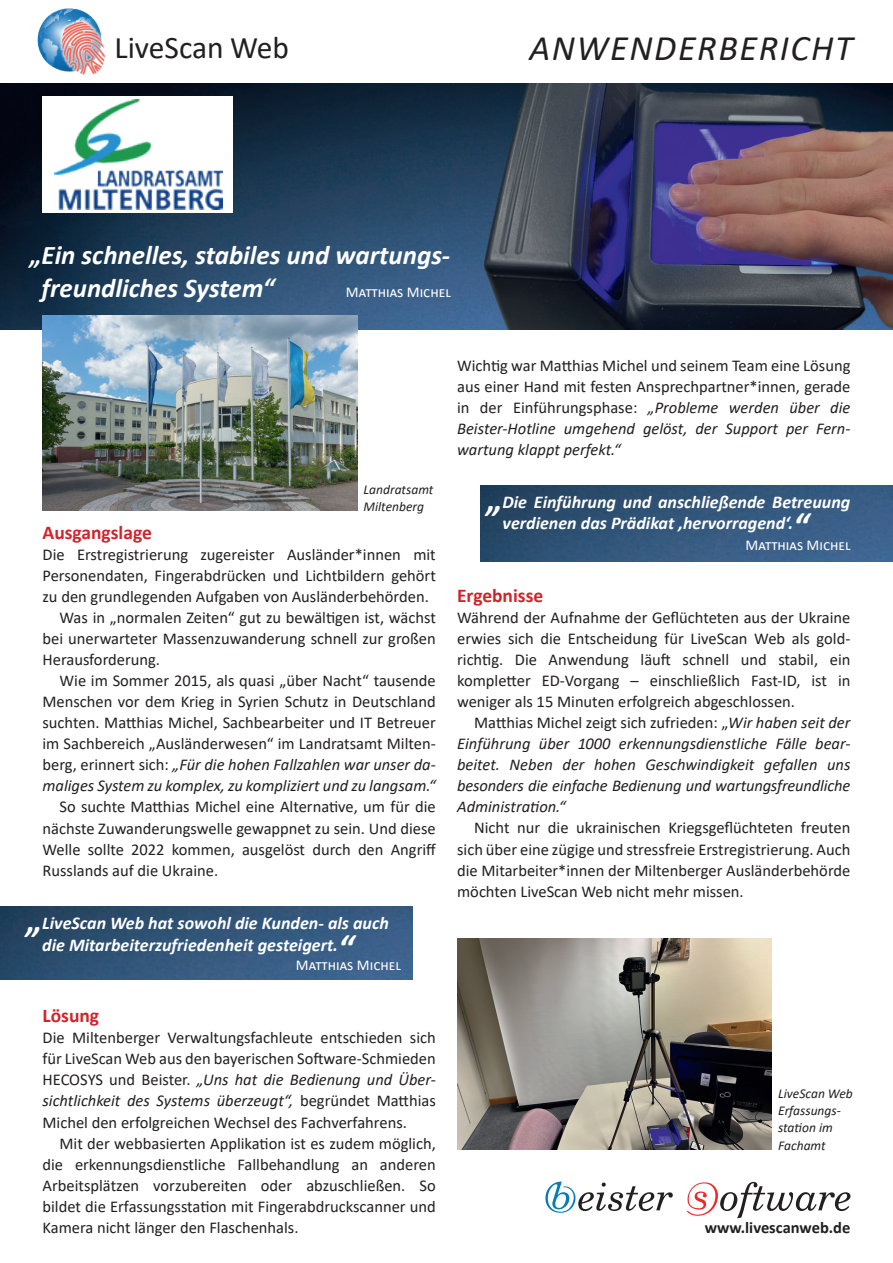
<style>
.page{position:relative;width:893px;height:1263px;background:#fff}
.page>*{position:absolute;margin:0;border:0;box-sizing:border-box;transform-origin:0 0}
.t1{font:italic 36px "Calibri";letter-spacing:.045em;color:#231f20}
.t2{font:31.5px "Calibri";color:#231f20}
.t3{font:italic 700 27px/33px "Calibri";color:#fff}
.t4{font:700 19.5px "Calibri";color:#d1232a}
.t5{font:italic 700 18px/21.3px "Calibri";color:#fff}
.t6{font:16.5px/21px "Calibri";color:#231f20;text-align:justify}
.t7{font:italic 16.5px/21px "Calibri";color:#231f20;text-align:justify}
.t8{font:700 16.5px "Calibri";color:#231f20}
.t9{font:15px "Calibri";color:#fff}
.t10{font:italic 13.5px/17px "Calibri";color:#231f20}
.s1{font-style:normal}
.s2{font-size:36px}
.s3{font-style:italic}
</style>
<div class="page">
<img style="left:37px;top:8px;width:68px;height:67px">
<img style="left:0;top:907px;width:412px;height:72px">
<img style="left:480px;top:485px;width:413px;height:77px">
<img style="left:457px;top:938px;width:315px;height:211px">
<svg style="left:545px;top:1181px;width:128px;height:32px"></svg>
<svg style="left:687px;top:1182px;width:163px;height:36px"></svg>
<img style="left:0;top:84px;width:893px;height:245px">
<div style="left:43px;top:96px;width:190px;height:117px;background:#fff"></div>
<img style="left:54px;top:100px;width:168px;height:109px">
<img style="left:43px;top:315px;width:314px;height:196px">
<h2 class="t2" style="left:114px;top:25px;width:176px">LiveScan Web</h2>
<h1 class="t1" style="left:529px;top:23px;width:325px">ANWENDERBERICHT</h1>
<h3 class="t3" style="left:42px;top:238px;width:410px;text-indent:-12px">„Ein schnelles, stabiles und wartungs&shy;freundliches System“</h3>
<p class="t9" style="left:346px;top:282px;width:106px">Matthias Michel</p>
<p class="t10" style="left:364px;top:480px;width:71px">Landratsamt<br>Miltenberg</p>
<p class="t4" style="left:43px;top:519px;width:111px">Ausgangslage</p>
<p class="t6" style="left:43px;top:544px;width:395px">Die Erstregistrierung zugereister Ausländer*innen mit</p>
<p class="t6" style="left:43px;top:565px;width:395px">Personendaten, Fingerabdrücken und Lichtbildern gehört</p>
<p class="t6" style="left:43px;top:586px;width:388px">zu den grundlegenden Aufgaben von Ausländerbehörden.</p>
<p class="t6" style="left:60px;top:607px;width:378px">Was in „normalen Zeiten“ gut zu bewältigen ist, wächst</p>
<p class="t6" style="left:43px;top:628px;width:395px">bei unerwarteter Massenzuwanderung schnell zur großen</p>
<p class="t6" style="left:43px;top:649px;width:119px">Herausforderung.</p>
<p class="t6" style="left:60px;top:670px;width:378px">Wie im Sommer 2015, als quasi „über Nacht“ tausende</p>
<p class="t6" style="left:43px;top:691px;width:395px">Menschen vor dem Krieg in Syrien Schutz in Deutschland</p>
<p class="t6" style="left:43px;top:712px;width:395px">suchten. Matthias Michel, Sachbearbeiter und IT Betreuer</p>
<p class="t6" style="left:43px;top:733px;width:395px">im Sachbereich „Ausländerwesen“ im Landratsamt Milten-</p>
<p class="t7" style="left:43px;top:754px;width:395px"><span class="s1">berg, erinnert sich:</span> „Für die hohen Fallzahlen war unser da-</p>
<p class="t7" style="left:43px;top:775px;width:395px">maliges System zu komplex, zu kompliziert und zu langsam.“</p>
<p class="t6" style="left:43px;top:796px;width:395px;text-indent:17px">So suchte Matthias Michel eine Alternative, um für die nächste Zuwanderungswelle gewappnet zu sein. Und diese Welle sollte 2022 kommen, ausgelöst durch den Angriff Russlands auf die Ukraine.</p>
<p class="t5" style="left:42px;top:912px;width:348px;text-indent:-16px"><span class="s2">„</span>LiveScan Web hat sowohl die Kunden- als auch die Mitarbeiterzufriedenheit gesteigert.<span class="s2">“</span></p>
<p class="t9" style="left:296px;top:955px;width:106px">Matthias Michel</p>
<p class="t4" style="left:43px;top:1002px;width:58px">Lösung</p>
<p class="t6" style="left:43px;top:1027px;width:395px">Die Miltenberger Verwaltungsfachleute entschieden sich für LiveScan Web aus den bayerischen Software-Schmieden HECOSYS und Beister. <span class="s3">„Uns hat die Bedienung und Über&shy;sichtlichkeit des Systems überzeugt“,</span> begründet Matthias Michel den erfolgreichen Wechsel des Fachverfahrens.</p>
<p class="t6" style="left:43px;top:1132px;width:395px;text-indent:17px">Mit der webbasierten Applikation ist es zudem möglich, die erkennungsdienstliche Fallbehandlung an anderen Arbeitsplätzen vorzubereiten oder abzuschließen. So bildet die Erfassungsstation mit Fingerabdruckscanner und Kamera nicht länger den Flaschenhals.</p>
<p class="t6" style="left:457px;top:355px;width:395px">Wichtig war Matthias Michel und seinem Team eine Lösung aus einer Hand mit festen Ansprechpartner*innen, gerade in der Einführungsphase: <span class="s3">„Probleme werden über die Beister-Hotline umgehend gelöst, der Support per Fern&shy;wartung klappt perfekt.“</span></p>
<p class="t5" style="left:503px;top:491px;width:349px;text-indent:-16px"><span class="s2">„</span>Die Einführung und anschließende Betreuung verdienen das Prädikat ‚hervorragend‘.<span class="s2">“</span></p>
<p class="t9" style="left:745px;top:535px;width:106px">Matthias Michel</p>
<p class="t4" style="left:457px;top:582px;width:88px">Ergebnisse</p>
<p class="t6" style="left:457px;top:607px;width:395px">Während der Aufnahme der Geflüchteten aus der Ukraine erwies sich die Entscheidung für LiveScan Web als gold&shy;richtig. Die Anwendung läuft schnell und stabil, ein kompletter ED-Vorgang – einschließlich Fast-ID, ist in weniger als 15 Minuten erfolgreich abgeschlossen.</p>
<p class="t7" style="left:457px;top:712px;width:395px;text-indent:17px"><span class="s1">Matthias Michel zeigt sich zufrieden: „</span>Wir haben seit der Einführung über 1000 erkennungsdienstliche Fälle bear&shy;beitet. Neben der hohen Geschwindigkeit gefallen uns besonders die einfache Bedienung und wartungsfreundliche Administration.“</p>
<p class="t6" style="left:457px;top:817px;width:395px;text-indent:17px">Nicht nur die ukrainischen Kriegsgeflüchteten freuten sich über eine zügige und stressfreie Erstregistrierung. Auch die Mitarbeiter*innen der Miltenberger Ausländerbehörde möchten LiveScan Web nicht mehr missen.</p>
<p class="t10" style="left:778px;top:1085px;width:76px">LiveScan Web<br>Erfassungs&shy;station im<br>Fachamt</p>
<p class="t8" style="left:705px;top:1215px;width:147px">www.livescanweb.de</p>
</div>
